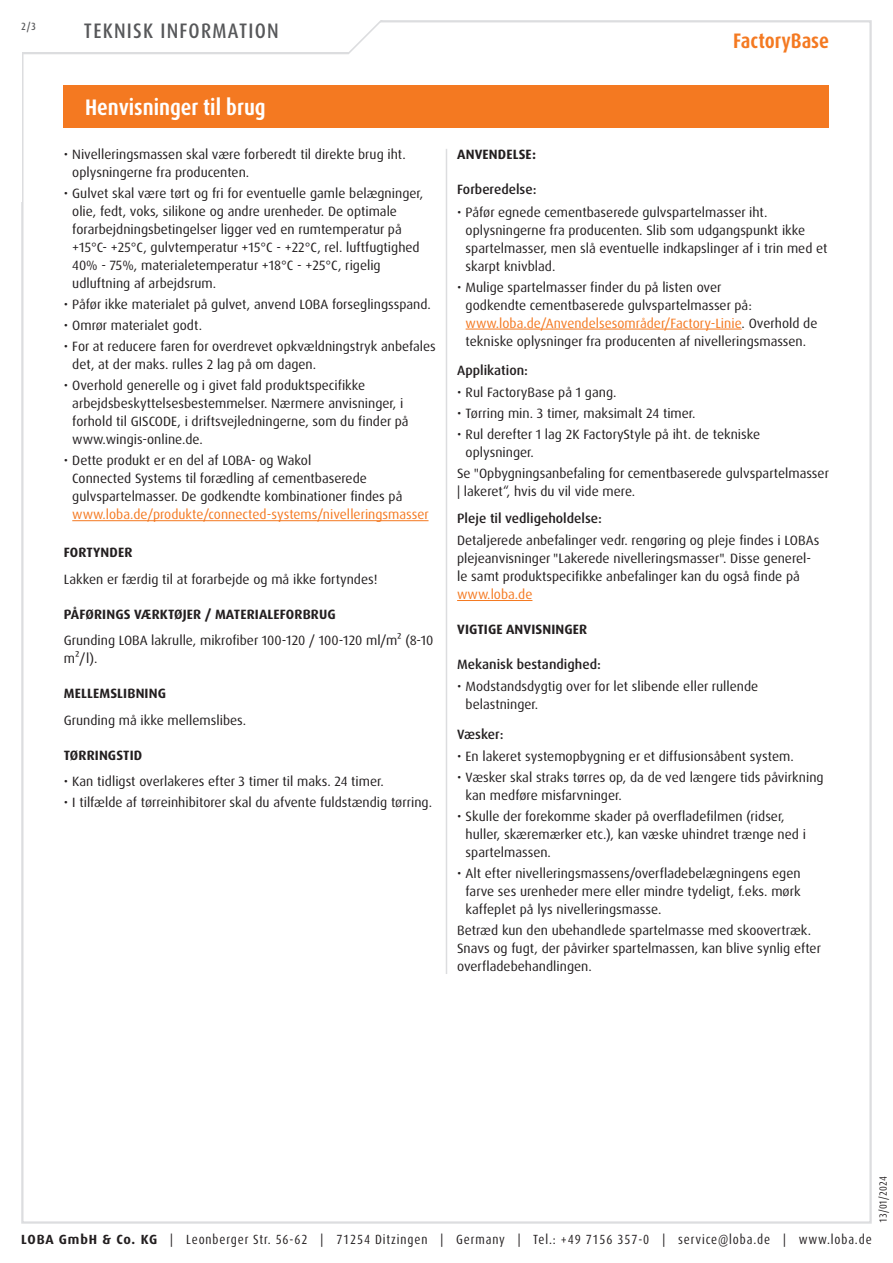
<style>
.page{position:relative;width:893px;height:1263px;background:#fff}
.page>*{position:absolute;margin:0;border:0;box-sizing:border-box;transform-origin:0 0}
.Abschnitt{font:700 condensed 22.5px "Dax Pro";color:#fff}
.t1{font:500 condensed 21px "Dax Pro";letter-spacing:.06em;color:#57585a}
.t2{font:700 condensed 21px "Dax Pro";color:#f47921}
.Text{font:13.5px/18px "Dax Pro";color:#231f20}
.t3{font:700 13.5px "Dax Pro";letter-spacing:.01em;color:#231f20}
.t4{font:500 13.5px "Dax Pro";color:#231f20}
.t5{font:condensed 13.35px "Dax Pro";letter-spacing:.065em;color:#231f20}
.t6{font:condensed 10.5px "Dax Pro";color:#231f20}
.t7{font:500 condensed 10.5px "Dax Pro";color:#57585a}
.s1{color:#f47921}
.s2{font-weight:700;font-stretch:normal}
</style>
<div class="page">
<svg style="left:22px;top:20px;width:410px;height:35px"></svg>
<div style="left:64px;top:85px;width:765px;height:43px;background:#f47921"></div>
<hr style="left:72px;top:520px;width:357px;height:1px;background:#f47921">
<hr style="left:466px;top:329px;width:276px;height:1px;background:#f47921">
<hr style="left:457px;top:600px;width:75px;height:1px;background:#f47921">
<hr style="left:446px;top:149px;width:1px;height:825px;background:#dcdddf">
<p class="t7" style="left:21px;top:19px;width:16px">2/3</p>
<h2 class="t1" style="left:84px;top:17px;width:196px">TEKNISK INFORMATION</h2>
<p class="Abschnitt" style="left:85px;top:93px;width:182px">Henvisninger til brug</p>
<p class="Text" style="left:72px;top:146px;width:335px;text-indent:-9px">• Nivelleringsmassen skal være forberedt til direkte brug iht. oplysningerne fra producenten.</p>
<p class="Text" style="left:72px;top:185px;width:352px;text-indent:-9px">• Gulvet skal være tørt og fri for eventuelle gamle belægninger, olie, fedt, voks, silikone og andre urenheder. De optimale forarbejdningsbetingelser ligger ved en rumtemperatur på +15°C- +25°C, gulvtemperatur +15°C - +22°C, rel. luftfugtighed 40% - 75%, materialetemperatur +18°C - +25°C, rigelig udluftning af arbejdsrum.</p>
<p class="Text" style="left:64px;top:296px;width:369px">• Påfør ikke materialet på gulvet, anvend LOBA forseglingsspand.</p>
<p class="Text" style="left:64px;top:317px;width:140px">• Omrør materialet godt.</p>
<p class="Text" style="left:72px;top:338px;width:365px;text-indent:-9px">• For at reducere faren for overdrevet opkvældningstryk anbefales det, at der maks. rulles 2 lag på om dagen.</p>
<p class="Text" style="left:72px;top:377px;width:338px;text-indent:-9px">• Overhold generelle og i givet fald produktspecifikke arbejdsbeskyttelsesbestemmelser. Nærmere anvisninger, i forhold til GISCODE, i driftsvejledningerne, som du finder på www.wingis-online.de.</p>
<p class="Text" style="left:72px;top:452px;width:358px;text-indent:-9px">• Dette produkt er en del af LOBA- og Wakol<br>Connected Systems til forædling af cementbaserede gulvspartelmasser. De godkendte kombinationer findes på <span class="s1">www.loba.de/produkte/connected-systems/nivelleringsmasser</span></p>
<p class="t3" style="left:64px;top:544px;width:70px">FORTYNDER</p>
<p class="Text" style="left:64px;top:570px;width:315px">Lakken er færdig til at forarbejde og må ikke fortyndes!</p>
<p class="t3" style="left:64px;top:605px;width:274px">PÅFØRINGS VÆRKTØJER / MATERIALEFORBRUG</p>
<p class="Text" style="left:64px;top:632px;width:371px">Grunding LOBA lakrulle, mikrofiber 100-120 / 100-120 ml/m² (8-10 m²/l).</p>
<p class="t3" style="left:64px;top:685px;width:104px">MELLEMSLIBNING</p>
<p class="Text" style="left:64px;top:711px;width:184px">Grunding må ikke mellemslibes.</p>
<p class="t3" style="left:64px;top:746px;width:80px">TØRRINGSTID</p>
<p class="Text" style="left:64px;top:773px;width:322px">• Kan tidligst overlakeres efter 3 timer til maks. 24 timer.</p>
<p class="Text" style="left:64px;top:794px;width:370px">• I tilfælde af tørreinhibitorer skal du afvente fuldstændig tørring.</p>
<h2 class="t2" style="left:733px;top:28px;width:97px">FactoryBase</h2>
<p class="t3" style="left:457px;top:146px;width:80px">ANVENDELSE:</p>
<p class="t4" style="left:457px;top:181px;width:81px">Forberedelse:</p>
<p class="Text" style="left:466px;top:203px;width:363px;text-indent:-9px">• Påfør egnede cementbaserede gulvspartelmasser iht. oplysningerne fra producenten. Slib som udgangspunkt ikke spartelmasser, men slå eventuelle indkapslinger af i trin med et skarpt knivblad.</p>
<p class="Text" style="left:466px;top:278px;width:353px;text-indent:-9px">• Mulige spartelmasser finder du på listen over<br>godkendte cementbaserede gulvspartelmasser på: <span class="s1">www.loba.de/Anvendelsesområder/Factory-Linie</span>. Overhold de tekniske oplysninger fra producenten af nivelleringsmassen.</p>
<p class="t4" style="left:457px;top:362px;width:72px">Applikation:</p>
<p class="Text" style="left:457px;top:384px;width:161px">• Rul FactoryBase på 1 gang.</p>
<p class="Text" style="left:457px;top:405px;width:240px">• Tørring min. 3 timer, maksimalt 24 timer.</p>
<p class="Text" style="left:466px;top:426px;width:296px;text-indent:-9px">• Rul derefter 1 lag 2K FactoryStyle på iht. de tekniske oplysninger.</p>
<p class="Text" style="left:457px;top:465px;width:373px">Se "Opbygningsanbefaling for cementbaserede gulvspartelmasser | lakeret“, hvis du vil vide mere.</p>
<p class="t4" style="left:457px;top:509px;width:146px">Pleje til vedligeholdelse:</p>
<p class="Text" style="left:457px;top:531px;width:364px">Detaljerede anbefalinger vedr. rengøring og pleje findes i LOBAs plejeanvisninger "Lakerede nivelleringsmasser". Disse generel&shy;le samt produktspecifikke anbefalinger kan du også finde på <span class="s1">www.loba.de</span></p>
<p class="t3" style="left:457px;top:621px;width:132px">VIGTIGE ANVISNINGER</p>
<p class="t4" style="left:457px;top:656px;width:145px">Mekanisk bestandighed:</p>
<p class="Text" style="left:466px;top:678px;width:294px;text-indent:-9px">• Modstandsdygtig over for let slibende eller rullende belastninger.</p>
<p class="t4" style="left:457px;top:725px;width:48px">Væsker:</p>
<p class="Text" style="left:457px;top:747px;width:338px">• En lakeret systemopbygning er et diffusionsåbent system.</p>
<p class="Text" style="left:466px;top:768px;width:359px;text-indent:-9px">• Væsker skal straks tørres op, da de ved længere tids påvirkning kan medføre misfarvninger.</p>
<p class="Text" style="left:466px;top:807px;width:342px;text-indent:-9px">• Skulle der forekomme skader på overfladefilmen (ridser, huller, skæremærker etc.), kan væske uhindret trænge ned i spartelmassen.</p>
<p class="Text" style="left:466px;top:864px;width:337px;text-align:justify;text-indent:-9px">• Alt efter nivelleringsmassens/overfladebelægningens egen farve ses urenheder mere eller mindre tydeligt, f.eks. mørk kaffeplet på lys nivelleringsmasse.</p>
<p class="Text" style="left:457px;top:921px;width:365px">Betræd kun den ubehandlede spartelmasse med skoovertræk.<br>Snavs og fugt, der påvirker spartelmassen, kan blive synlig efter overfladebehandlingen.</p>
<p class="t6" style="left:876px;top:1222px;width:48px;rotate:-90deg">13/01/2024</p>
<p class="t5" style="left:21px;top:1230px;width:852px"><span class="s2">LOBA GmbH &amp; Co. KG</span> | Leonberger Str. 56-62 | 71254 Ditzingen | Germany | Tel.: +49 7156 357-0 | service@loba.de | www.loba.de</p>
</div>
